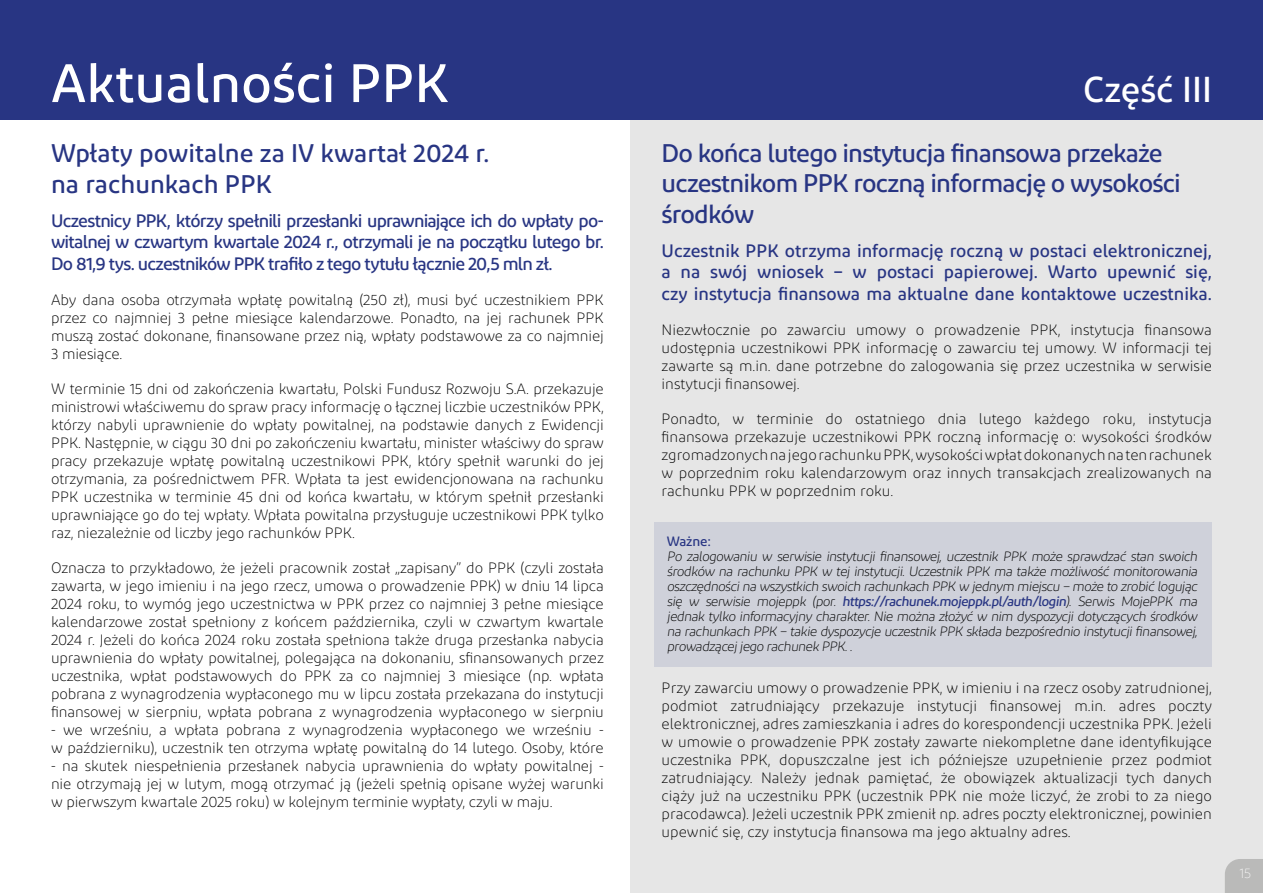
<style>
.page{position:relative;width:1263px;height:893px;background:#fff}
.page>*{position:absolute;margin:0;border:0;box-sizing:border-box;transform-origin:0 0}
.t1{font:500 54px "Diodrum Cyrillic";color:#fff}
.t2{font:500 36px "Diodrum Cyrillic";color:#fff}
.t3{font:500 25.5px/30.6px "Diodrum Cyrillic";letter-spacing:-.03em;color:#283583}
.t4{font:500 25.5px/30.6px "Diodrum Cyrillic";color:#283583}
.t5{font:500 18px/21.6px "Diodrum Cyrillic";letter-spacing:-.02em;color:#283583;text-align:justify}
.t6{font:300 15px/18px "Diodrum Cyrillic";letter-spacing:-.01em;color:#000;text-align:justify}
.t7{font:200 13.8px "Diodrum Cyrillic";color:#fff}
.t8{font:300 13.5px/15px "Diodrum Cyrillic";color:#000;text-align:justify}
.t9{font:500 13.5px "Diodrum Cyrillic";letter-spacing:-.01em;color:#283583}
.s1{font-weight:500;color:#283583}
</style>
<div class="page">
<div style="left:630px;top:118px;width:633px;height:775px;background:#e6e6e6"></div>
<div style="left:655px;top:522px;width:557px;height:144px;background:#cfd1da"></div>
<svg style="left:1225px;top:859px;width:38px;height:34px"></svg>
<div style="left:0;top:0;width:1263px;height:119px;background:#283583"></div>
<h1 class="t1" style="left:51px;top:49px;width:399px">Aktualności PPK</h1>
<h3 class="t4" style="left:51px;top:138px;width:440px">Wpłaty powitalne za IV kwartał 2024 r. na rachunkach PPK</h3>
<p class="t5" style="left:51px;top:209px;width:554px">Uczestnicy PPK, którzy spełnili przesłanki uprawniające ich do wpłaty po&shy;witalnej w czwartym kwartale 2024 r., otrzymali je na początku lutego br.<br>Do 81,9 tys. uczestników PPK trafiło z tego tytułu łącznie 20,5 mln zł.</p>
<p class="t6" style="left:51px;top:290px;width:554px">Aby dana osoba otrzymała wpłatę powitalną (250 zł), musi być uczestnikiem PPK przez co najmniej 3 pełne miesiące kalendarzowe. Ponadto, na jej rachunek PPK muszą zostać dokonane, finansowane przez nią, wpłaty podstawowe za co najmniej 3 miesiące.</p>
<p class="t6" style="left:51px;top:379px;width:554px">W terminie 15 dni od zakończenia kwartału, Polski Fundusz Rozwoju S.A. przekazuje ministrowi właściwemu do spraw pracy informację o łącznej liczbie uczestników PPK, którzy nabyli uprawnienie do wpłaty powitalnej, na podstawie danych z Ewidencji PPK. Następnie, w ciągu 30 dni po zakończeniu kwartału, minister właściwy do spraw pracy przekazuje wpłatę powitalną uczestnikowi PPK, który spełnił warunki do jej otrzymania, za pośrednictwem PFR. Wpłata ta jest ewidencjonowana na rachunku PPK uczestnika w terminie 45 dni od końca kwartału, w którym spełnił przesłanki uprawniające go do tej wpłaty. Wpłata powitalna przysługuje uczestnikowi PPK tylko raz, niezależnie od liczby jego rachunków PPK.</p>
<p class="t6" style="left:51px;top:558px;width:554px">Oznacza to przykładowo, że jeżeli pracownik został „zapisany” do PPK (czyli została zawarta, w jego imieniu i na jego rzecz, umowa o prowadzenie PPK) w dniu 14 lipca 2024 roku, to wymóg jego uczestnictwa w PPK przez co najmniej 3 pełne miesiące kalendarzowe został spełniony z końcem października, czyli w czwartym kwartale 2024 r. Jeżeli do końca 2024 roku została spełniona także druga przesłanka nabycia uprawnienia do wpłaty powitalnej, polegająca na dokonaniu, sfinansowanych przez uczestnika, wpłat podstawowych do PPK za co najmniej 3 miesiące (np. wpłata pobrana z wynagrodzenia wypłaconego mu w lipcu została przekazana do instytucji finansowej w sierpniu, wpłata pobrana z wynagrodzenia wypłaconego w sierpniu</p>
<p class="t6" style="left:51px;top:720px;width:554px">- we wrześniu, a wpłata pobrana z wynagrodzenia wypłaconego we wrześniu - w październiku), uczestnik ten otrzyma wpłatę powitalną do 14 lutego. Osoby, które</p>
<p class="t6" style="left:51px;top:756px;width:554px">- na skutek niespełnienia przesłanek nabycia uprawnienia do wpłaty powitalnej - nie otrzymają jej w lutym, mogą otrzymać ją (jeżeli spełnią opisane wyżej warunki w pierwszym kwartale 2025 roku) w kolejnym terminie wypłaty, czyli w maju.</p>
<h2 class="t2" style="left:1083px;top:67px;width:130px">Część III</h2>
<h3 class="t3" style="left:662px;top:137px;width:521px">Do końca lutego instytucja finansowa przekaże uczestnikom PPK roczną informację o wysokości środków</h3>
<p class="t5" style="left:662px;top:239px;width:552px">Uczestnik PPK otrzyma informację roczną w postaci elektronicznej, a na swój wniosek – w postaci papierowej. Warto upewnić się, czy instytucja finansowa ma aktualne dane kontaktowe uczestnika.</p>
<p class="t6" style="left:662px;top:320px;width:552px">Niezwłocznie po zawarciu umowy o prowadzenie PPK, instytucja finansowa udostępnia uczestnikowi PPK informację o zawarciu tej umowy. W informacji tej zawarte są m.in. dane potrzebne do zalogowania się przez uczestnika w serwisie instytucji finansowej.</p>
<p class="t6" style="left:662px;top:409px;width:552px">Ponadto, w terminie do ostatniego dnia lutego każdego roku, instytucja finansowa przekazuje uczestnikowi PPK roczną informację o: wysokości środków zgromadzonych na jego rachunku PPK, wysokości wpłat dokonanych na ten rachunek w poprzednim roku kalendarzowym oraz innych transakcjach zrealizowanych na rachunku PPK w poprzednim roku.</p>
<p class="t9" style="left:667px;top:533px;width:46px">Ważne:</p>
<p class="t8" style="left:667px;top:549px;width:534px">Po zalogowaniu w serwisie instytucji finansowej, uczestnik PPK może sprawdzać stan swoich środków na rachunku PPK w tej instytucji. Uczestnik PPK ma także możliwość monitorowania oszczędnościna wszystkich swoich rachunkach PPK w jednym miejscu – może to zrobić logując się w serwisie mojeppk (por. <span class="s1">https://rachunek.mojeppk.pl/auth/login</span>). Serwis MojePPK ma jednak tylko informacyjny charakter. Nie można złożyć w nim dyspozycji dotyczących środków na rachunkach PPK – takie dyspozycje uczestnik PPK składa bezpośrednio instytucji finansowej, prowadzącejjego rachunek PPK..</p>
<p class="t6" style="left:662px;top:678px;width:552px">Przy zawarciu umowy o prowadzenie PPK, w imieniu i na rzecz osoby zatrudnionej, podmiot zatrudniający przekazuje instytucji finansowej m.in. adres poczty elektronicznej, adres zamieszkania i adres do korespondencji uczestnika PPK. Jeżeli w umowie o prowadzenie PPK zostały zawarte niekompletne dane identyfikujące uczestnika PPK, dopuszczalne jest ich późniejsze uzupełnienie przez podmiot zatrudniający. Należy jednak pamiętać, że obowiązek aktualizacji tych danych ciąży już na uczestniku PPK (uczestnik PPK nie może liczyć, że zrobi to za niego pracodawca). Jeżeli uczestnik PPK zmienił np. adres poczty elektronicznej, powinien upewnić się, czy instytucja finansowa ma jego aktualny adres.</p>
<p class="t7" style="left:1239px;top:865px;width:13px">15</p>
</div>
